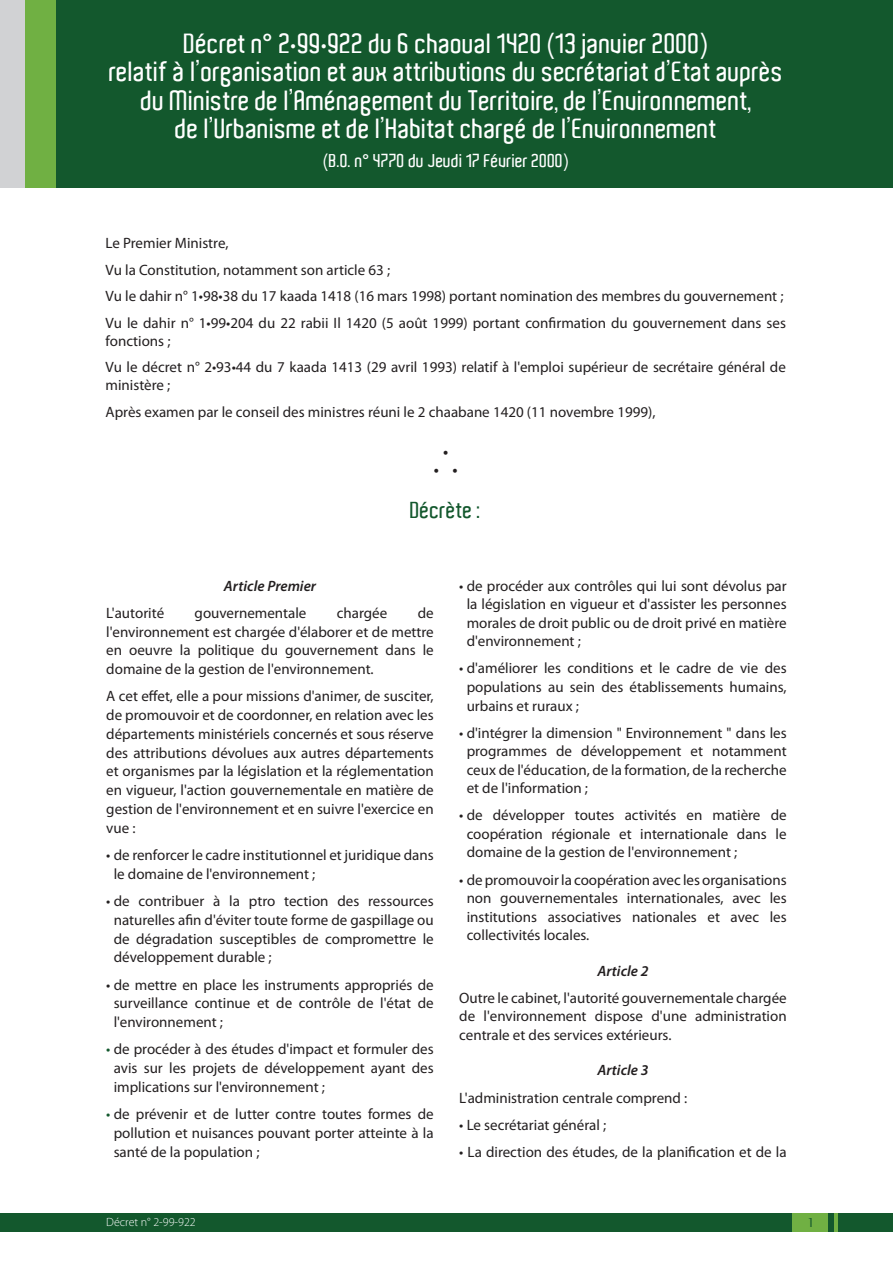
<style>
.page{position:relative;width:893px;height:1263px;background:#fff}
.page>*{position:absolute;margin:0;border:0;box-sizing:border-box;transform-origin:0 0}
.txt{font:600 27px/28.5px "Aldo";color:#fff;text-align:center}
.chapitre{font:600 22.5px "Aldo";color:#13582d}
.txt-2{font:600 18px "Aldo";color:#fff}
.txt-3{font:15px/18.8px "Myriad Pro";color:#231f20;text-align:justify}
.t1{font:italic 600 15px "Myriad Pro";color:#231f20}
.txt-4{font:15px "Minion Pro";color:#231f20}
.t2{font:300 12px "Myriad Pro";color:#fff}
.t3{font:12px "Ageone";color:#13582d}
.s1{color:#13582d}
</style>
<div class="page">
<div style="left:0;top:1213px;width:893px;height:19px;background:#13582d"></div>
<div style="left:792px;top:1213px;width:36px;height:19px;background:#70b043"></div>
<hr style="left:834px;top:1213px;width:4px;height:19px;background:#70b043">
<div style="left:0;top:0;width:161px;height:187px;background:#d1d2d4"></div>
<div style="left:26px;top:0;width:140px;height:187px;background:#70b043"></div>
<div style="left:56px;top:0;width:837px;height:187px;background:#13582d"></div>
<p class="txt" style="left:109px;top:29px;width:676px">Décret n° 2•99•922 du 6 chaoual 1420 (13 janvier 2000)<br>relatif à l’organisation et aux attributions du secrétariat d’Etat auprès du Ministre de l’Aménagement du Territoire, de l’Environnement,<br>de l’Urbanisme et de l’Habitat chargé de l’Environnement</p>
<p class="txt-2" style="left:324px;top:150px;width:247px">(B.O. n° 4770 du Jeudi 17 Février 2000)</p>
<p class="txt-3" style="left:106px;top:233px;width:124px">Le Premier Ministre,</p>
<p class="txt-3" style="left:106px;top:260px;width:286px">Vu la Constitution, notamment son article 63 ;</p>
<p class="txt-3" style="left:106px;top:287px;width:679px">Vu le dahir n° 1•98•38 du 17 kaada 1418 (16 mars 1998) portant nomination des membres du gouvernement ;</p>
<p class="txt-3" style="left:106px;top:313px;width:682px;line-height:18px">Vu le dahir n° 1•99•204 du 22 rabii Il 1420 (5 août 1999) portant confirmation du gouvernement dans ses fonctions ;</p>
<p class="txt-3" style="left:106px;top:358px;width:682px;line-height:18px">Vu le décret n° 2•93•44 du 7 kaada 1413 (29 avril 1993) relatif à l'emploi supérieur de secrétaire général de ministère ;</p>
<p class="txt-3" style="left:106px;top:402px;width:551px">Après examen par le conseil des ministres réuni le 2 chaabane 1420 (11 novembre 1999),</p>
<p class="txt-4" style="left:443px;top:441px;width:7px">•</p>
<p class="txt-4" style="left:434px;top:459px;width:26px">• •</p>
<p class="chapitre" style="left:410px;top:497px;width:72px">Décrète :</p>
<p class="t1" style="left:224px;top:576px;width:94px">Article Premier</p>
<p class="txt-3" style="left:106px;top:603px;width:329px;text-indent:311px">de l'environnement est chargée d'élaborer et de mettre en oeuvre la politique du gouvernement dans le domaine de la gestion de l'environnement.</p>
<p class="txt-3" style="left:106px;top:687px;width:329px">A cet effet, elle a pour missions d'animer, de susciter, de promouvoir et de coordonner, en relation avec les départements ministériels concernés et sous réserve des attributions dévolues aux autres départements et organismes par la législation et la réglementation en vigueur, l'action gouvernementale en matière de gestion de l'environnement et en suivre l'exercice en vue :</p>
<p class="txt-3" style="left:114px;top:845px;width:322px;text-indent:-7px">• de renforcer le cadre institutionnel et juridique dans le domaine de l'environnement ;</p>
<p class="txt-3" style="left:114px;top:891px;width:321px;text-indent:-7px">• de contribuer à la ptro tection des ressources naturelles afin d'éviter toute forme de gaspillage ou de dégradation susceptibles de compromettre le développement durable ;</p>
<p class="txt-3" style="left:114px;top:975px;width:321px;text-indent:-7px">• de mettre en place les instruments appropriés de surveillance continue et de contrôle de l'état de l'environnement ;</p>
<p class="txt-3" style="left:114px;top:1040px;width:321px;text-indent:-7px"><span class="s1">•</span> de procéder à des études d'impact et formuler des avis sur les projets de développement ayant des implications sur l'environnement ;</p>
<p class="txt-3" style="left:114px;top:1104px;width:322px;text-indent:-7px"><span class="s1">•</span> de prévenir et de lutter contre toutes formes de pollution et nuisances pouvant porter atteinte à la santé de la population ;</p>
<p class="txt-3" style="left:106px;top:603px;width:59px">L'autorité</p>
<p class="txt-3" style="left:195px;top:603px;width:113px">gouvernementale</p>
<p class="txt-3" style="left:337px;top:603px;width:52px">chargée</p>
<p class="txt-3" style="left:467px;top:576px;width:322px;text-indent:-7px">• de procéder aux contrôles qui lui sont dévolus par la législation en vigueur et d'assister les personnes morales de droit public ou de droit privé en matière d'environnement ;</p>
<p class="txt-3" style="left:467px;top:659px;width:322px;text-indent:-7px">• d'améliorer les conditions et le cadre de vie des populations au sein des établissements humains, urbains et ruraux ;</p>
<p class="txt-3" style="left:467px;top:723px;width:322px;text-indent:-7px">• d'intégrer la dimension " Environnement " dans les programmes de développement et notamment ceux de l'éducation, de la formation, de la recherche et de l'information ;</p>
<p class="txt-3" style="left:467px;top:806px;width:321px;text-indent:-7px">• de développer toutes activités en matière de coopération régionale et internationale dans le domaine de la gestion de l'environnement ;</p>
<p class="txt-3" style="left:467px;top:870px;width:322px;text-indent:-7px">• de promouvoir la coopération avec les organisations non gouvernementales internationales, avec les institutions associatives nationales et avec les collectivités locales.</p>
<p class="t1" style="left:597px;top:961px;width:53px">Article 2</p>
<p class="txt-3" style="left:459px;top:988px;width:329px">Outre le cabinet, l'autorité gouvernementale chargée de l'environnement dispose d'une administration centrale et des services extérieurs.</p>
<p class="t1" style="left:597px;top:1061px;width:53px">Article 3</p>
<p class="txt-3" style="left:459px;top:1088px;width:230px">L'administration centrale comprend :</p>
<p class="txt-3" style="left:459px;top:1115px;width:149px">• Le secrétariat général ;</p>
<p class="txt-3" style="left:459px;top:1142px;width:329px">• La direction des études, de la planification et de la</p>
<p class="t2" style="left:106px;top:1216px;width:91px">Décret n° 2-99-922</p>
<p class="t3" style="left:808px;top:1216px;width:6px">1</p>
</div>
